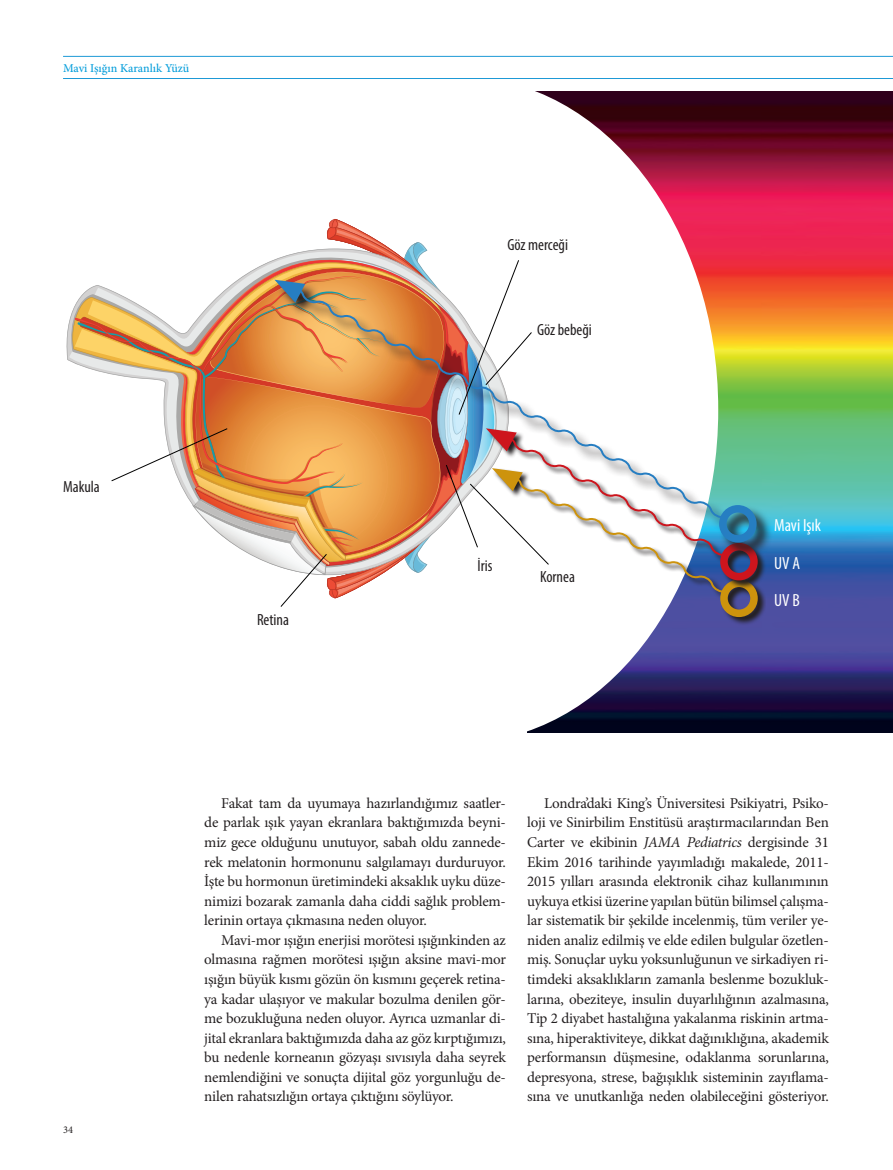
<style>
.page{position:relative;width:893px;height:1170px;background:#fff}
.page>*{position:absolute;margin:0;border:0;box-sizing:border-box;transform-origin:0 0}
.t1{font:condensed 17.55px/37.2px "Myriad Pro";color:#fff}
.t2{font:condensed 16.2px "Myriad Pro";color:#231f20}
.t3{font:15px/19.5px "Minion Pro";letter-spacing:-.015em;color:#231f20;text-align:justify}
.t4{font:500 12px "Minion Pro";color:#069edb}
.t5{font:10.35px "Minion Pro";color:#231f20}
.s1{font-style:italic}
</style>
<div class="page">
<hr style="left:63px;top:56px;width:829px;height:1px;background:#1d99d6">
<img style="left:527px;top:91px;width:365px;height:641px">
<div style="left:204px;top:77px;width:514px;height:665px;background:#fff;border-radius:50%"></div>
<svg style="left:657px;top:589px;width:109px;height:36px;background:#50508d"></svg>
<div style="left:720px;top:579px;width:37px;height:38px;border:8px solid #cd930d;border-radius:50%"></div>
<div style="left:720px;top:542px;width:37px;height:38px;border:8px solid #cd151d;border-radius:50%"></div>
<svg style="left:728px;top:279px;width:44px;height:279px;background:#8fa760"></svg>
<div style="left:719px;top:505px;width:37px;height:37px;border:8px solid #267ec2;border-radius:50%"></div>
<svg style="left:75px;top:219px;width:653px;height:388px"></svg>
<hr style="left:63px;top:78px;width:829px;height:1px;background:#1d99d6">
<p class="t4" style="left:63px;top:60px;width:128px">Mavi Işığın Karanlık Yüzü</p>
<p class="t2" style="left:63px;top:477px;width:38px">Makula</p>
<p class="t2" style="left:257px;top:609px;width:34px">Retina</p>
<p class="t2" style="left:507px;top:235px;width:62px">Göz merceği</p>
<p class="t2" style="left:537px;top:319px;width:56px">Göz bebeği</p>
<p class="t2" style="left:477px;top:555px;width:16px">İris</p>
<p class="t2" style="left:540px;top:566px;width:36px">Kornea</p>
<p class="t1" style="left:774px;top:506px;width:48px">Mavi Işık<br>UV A<br>UV B</p>
<p class="t5" style="left:63px;top:1122px;width:11px">34</p>
<p class="t3" style="left:204px;top:793px;width:303px;text-indent:17px">Fakat tam da uyumaya hazırlandığımız saatler&shy;de parlak ışık yayan ekranlara baktığımızda beyni&shy;miz gece olduğunu unutuyor, sabah oldu zannede&shy;rek melatonin hormonunu salgılamayı durduruyor.<br>İşte bu hormonun üretimindeki aksaklık uyku düze&shy;nimizi bozarak zamanla daha ciddi sağlık problem&shy;lerinin ortaya çıkmasına neden oluyor.</p>
<p class="t3" style="left:204px;top:930px;width:303px;text-indent:17px">Mavi-mor ışığın enerjisi morötesi ışığınkinden az olmasına rağmen morötesi ışığın aksine mavi-mor ışığın büyük kısmı gözün ön kısmını geçerek retina&shy;ya kadar ulaşıyor ve makular bozulma denilen gör&shy;me bozukluğuna neden oluyor. Ayrıca uzmanlar di&shy;jital ekranlara baktığımızda daha az göz kırptığımızı, bu nedenle korneanın gözyaşı sıvısıyla daha seyrek nemlendiğini ve sonuçta dijital göz yorgunluğu de&shy;nilen rahatsızlığın ortaya çıktığını söylüyor.</p>
<p class="t3" style="left:527px;top:793px;width:303px;text-indent:17px">Londra’daki King’s Üniversitesi Psikiyatri, Psiko&shy;loji ve Sinirbilim Enstitüsü araştırmacılarından Ben Carter ve ekibinin <span class="s1">JAMA Pediatrics</span> dergisinde 31<br>Ekim 2016 tarihinde yayımladığı makalede, 2011- 2015 yılları arasında elektronik cihaz kullanımının uykuya etkisi üzerine yapılan bütün bilimsel çalışma&shy;lar sistematik bir şekilde incelenmiş, tüm veriler ye&shy;niden analiz edilmiş ve elde edilen bulgular özetlen&shy;miş. Sonuçlar uyku yoksunluğunun ve sirkadiyen ri&shy;timdeki aksaklıkların zamanla beslenme bozukluk&shy;larına, obeziteye, insulin duyarlılığının azalmasına, Tip 2 diyabet hastalığına yakalanma riskinin artma&shy;sına, hiperaktiviteye, dikkat dağınıklığına, akademik performansın düşmesine, odaklanma sorunlarına, depresyona, strese, bağışıklık sisteminin zayıflama&shy;sına ve unutkanlığa neden olabileceğini gösteriyor.</p>
</div>
